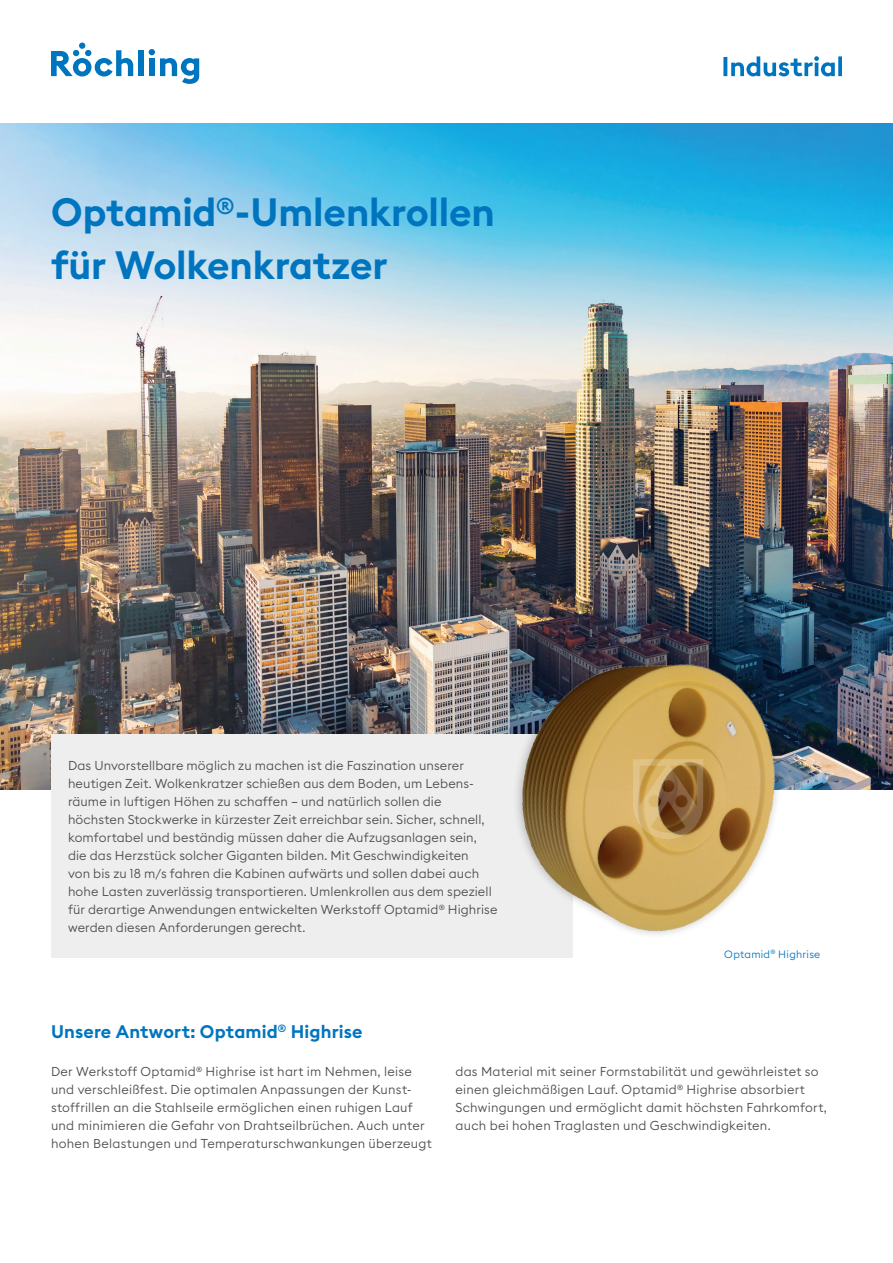
<style>
.page{position:relative;width:893px;height:1263px;background:#fff}
.page>*{position:absolute;margin:0;border:0;box-sizing:border-box;transform-origin:0 0}
.t1{font:600 39px/52.9px "Euclid Square";letter-spacing:-.005em;color:#0075bf}
.t2{font:600 18px "Euclid Square";letter-spacing:.01em;color:#0075bf}
.t3{font:300 12.75px/18px "Euclid Square";letter-spacing:.01em;color:#4b4c4d}
.t4{font:300 10.5px "Euclid Square";letter-spacing:.025em;color:#0075bf}
</style>
<div class="page">
<img style="left:0;top:123px;width:893px;height:666px">
<div style="left:138px;top:50px;width:6px;height:26px;background:#0075bf"></div>
<svg style="left:51px;top:43px;width:82px;height:33px"></svg>
<svg style="left:149px;top:49px;width:50px;height:35px"></svg>
<svg style="left:723px;top:56px;width:119px;height:20px"></svg>
<div style="left:51px;top:734px;width:522px;height:224px;background:#eeeeef"></div>
<img style="left:483px;top:606px;width:330px;height:329px">
<svg style="left:633px;top:759px;width:70px;height:80px"></svg>
<h1 class="t1" style="left:51px;top:187px;width:445px">Optamid<sup>®</sup>-Umlenkrollen für Wolkenkratzer</h1>
<p class="t3" style="left:68px;top:757px;width:431px">Das Unvorstellbare möglich zu machen ist die Faszination unserer heutigen Zeit. Wolkenkratzer schießen aus dem Boden, um Lebens&shy;räume in luftigen Höhen zu schaffen – und natürlich sollen die höchsten Stockwerke in kürzester Zeit erreichbar sein. Sicher, schnell, komfortabel und beständig müssen daher die Aufzugsanlagen sein, die das Herzstück solcher Giganten bilden. Mit Geschwindigkeiten<br>von bis zu 18 m/s fahren die Kabinen aufwärts und sollen dabei auch hohe Lasten zuverlässig transportieren. Umlenkrollen aus dem speziell für derartige Anwendungen entwickelten Werkstoff Optamid<sup>®</sup> Highrise werden diesen Anforderungen gerecht.</p>
<h2 class="t2" style="left:51px;top:1020px;width:313px">Unsere Antwort: Optamid<sup>®</sup> Highrise</h2>
<p class="t4" style="left:724px;top:947px;width:98px">Optamid<sup>®</sup> Highrise</p>
<p class="t3" style="left:51px;top:1062px;width:382px">Der Werkstoff Optamid<sup>®</sup> Highrise ist hart im Nehmen, leise und verschleißfest. Die optimalen Anpassungen der Kunst&shy;stoffrillen an die Stahlseile ermöglichen einen ruhigen Lauf und minimieren die Gefahr von Drahtseilbrüchen. Auch unter hohen Belastungen und Temperaturschwankungen überzeugt</p>
<p class="t3" style="left:455px;top:1062px;width:373px">das Material mit seiner Formstabilität und gewährleistet so einen gleichmäßigen Lauf. Optamid<sup>®</sup> Highrise absorbiert Schwingungen und ermöglicht damit höchsten Fahrkomfort, auch bei hohen Traglasten und Geschwindigkeiten.</p>
</div>
